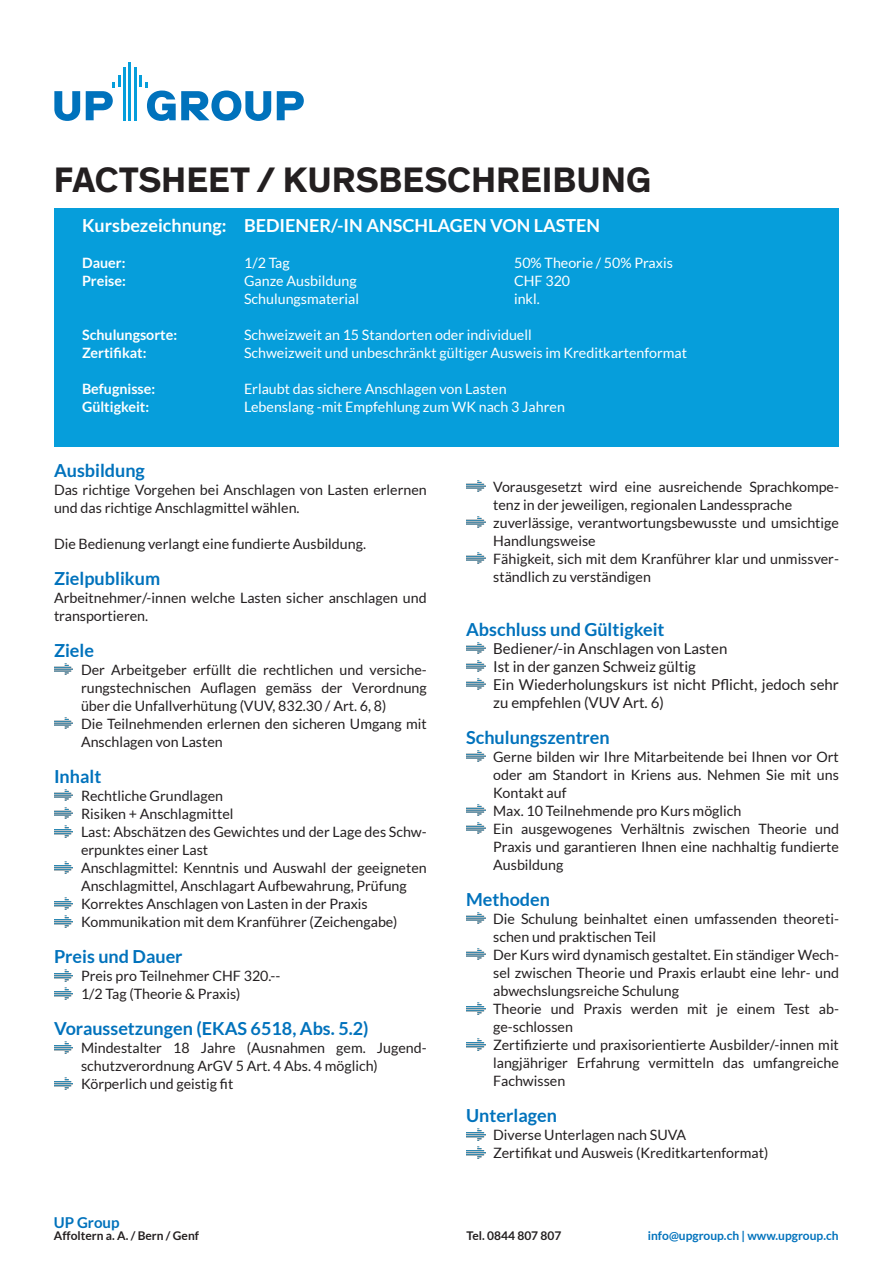
<style>
.page{position:relative;width:893px;height:1263px;background:#fff}
.page>*{position:absolute;margin:0;border:0;box-sizing:border-box;transform-origin:0 0}
.t1{font:700 36px "Theinhardt";color:#231f20}
.t2{font:700 18px "Lato";color:#0072bc}
.t3{font:700 18px "Lato";color:#fff}
.t4{font:15px/18px "Lato";color:#231f20}
.t5{font:700 15px "Lato";color:#0072bc}
.t6{font:14.25px/18px "Lato";color:#231f20}
.t7{font:14.25px "Lato";color:#fff}
.t8{font:700 14.25px "Lato";color:#fff}
.t9{font:700 12px "Lato";color:#231f20}
.t10{font:700 12px "Lato";color:#0072bc}
</style>
<div class="page">
<hr style="left:129px;top:62px;width:2px;height:59px;background:#069edb">
<hr style="left:134px;top:68px;width:3px;height:53px;background:#069edb">
<hr style="left:123px;top:68px;width:3px;height:53px;background:#069edb">
<svg style="left:54px;top:91px;width:26px;height:30px"></svg>
<svg style="left:86px;top:76px;width:34px;height:44px"></svg>
<svg style="left:139px;top:76px;width:132px;height:45px"></svg>
<svg style="left:277px;top:91px;width:27px;height:29px"></svg>
<img style="left:466px;top:481px;width:19px;height:11px">
<img style="left:466px;top:517px;width:19px;height:11px">
<img style="left:466px;top:553px;width:19px;height:11px">
<img style="left:466px;top:643px;width:19px;height:11px">
<img style="left:466px;top:661px;width:19px;height:11px">
<img style="left:466px;top:679px;width:19px;height:11px">
<img style="left:466px;top:751px;width:19px;height:11px">
<img style="left:466px;top:805px;width:19px;height:11px">
<img style="left:466px;top:823px;width:19px;height:11px">
<img style="left:466px;top:913px;width:19px;height:11px">
<img style="left:466px;top:949px;width:19px;height:11px">
<img style="left:466px;top:1003px;width:19px;height:11px">
<img style="left:466px;top:1039px;width:19px;height:11px">
<img style="left:466px;top:1129px;width:19px;height:11px">
<img style="left:466px;top:1147px;width:19px;height:11px">
<img style="left:54px;top:664px;width:19px;height:11px">
<img style="left:54px;top:718px;width:19px;height:11px">
<img style="left:54px;top:790px;width:19px;height:11px">
<img style="left:54px;top:808px;width:19px;height:11px">
<img style="left:54px;top:826px;width:19px;height:11px">
<img style="left:54px;top:862px;width:19px;height:11px">
<img style="left:54px;top:898px;width:19px;height:11px">
<img style="left:54px;top:916px;width:19px;height:11px">
<img style="left:54px;top:970px;width:19px;height:11px">
<img style="left:54px;top:988px;width:19px;height:11px">
<img style="left:54px;top:1042px;width:19px;height:11px">
<img style="left:54px;top:1078px;width:19px;height:11px">
<div style="left:54px;top:208px;width:785px;height:238px;background:#069edb"></div>
<h1 class="t1" style="left:54px;top:153px;width:599px">FACTSHEET / KURSBESCHREIBUNG</h1>
<p class="t3" style="left:82px;top:215px;width:520px">Kursbezeichnung: BEDIENER/-IN ANSCHLAGEN VON LASTEN</p>
<p class="t8" style="left:82px;top:255px;width:45px">Dauer:</p>
<p class="t7" style="left:244px;top:255px;width:47px">1/2 Tag</p>
<p class="t7" style="left:514px;top:255px;width:160px">50% Theorie / 50% Praxis</p>
<p class="t8" style="left:82px;top:273px;width:45px">Preise:</p>
<p class="t7" style="left:244px;top:273px;width:114px">Ganze Ausbildung</p>
<p class="t7" style="left:514px;top:273px;width:58px">CHF 320</p>
<p class="t7" style="left:244px;top:291px;width:116px">Schulungsmaterial</p>
<p class="t7" style="left:514px;top:291px;width:27px">inkl.</p>
<p class="t8" style="left:82px;top:327px;width:97px">Schulungsorte:</p>
<p class="t7" style="left:244px;top:327px;width:289px">Schweizweit an 15 Standorten oder individuell</p>
<p class="t8" style="left:82px;top:345px;width:66px">Zertifikat:</p>
<p class="t7" style="left:244px;top:345px;width:445px">Schweizweit und unbeschränkt gültiger Ausweis im Kreditkartenformat</p>
<p class="t8" style="left:82px;top:381px;width:75px">Befugnisse:</p>
<p class="t7" style="left:244px;top:381px;width:264px">Erlaubt das sichere Anschlagen von Lasten</p>
<p class="t8" style="left:82px;top:399px;width:69px">Gültigkeit:</p>
<p class="t7" style="left:244px;top:399px;width:322px">Lebenslang -mit Empfehlung zum WK nach 3 Jahren</p>
<p class="t2" style="left:54px;top:460px;width:92px">Ausbildung</p>
<p class="t6" style="left:54px;top:481px;width:374px">Das richtige Vorgehen bei Anschlagen von Lasten erlernen und das richtige Anschlagmittel wählen.</p>
<p class="t6" style="left:54px;top:535px;width:314px">Die Bedienung verlangt eine fundierte Ausbildung.</p>
<p class="t2" style="left:54px;top:568px;width:108px">Zielpublikum</p>
<p class="t6" style="left:54px;top:589px;width:374px">Arbeitnehmer/-innen welche Lasten sicher anschlagen und transportieren.</p>
<p class="t2" style="left:54px;top:640px;width:42px">Ziele</p>
<p class="t6" style="left:81px;top:661px;width:347px">Der Arbeitgeber erfüllt die rechtlichen und versiche&shy;rungstechnischen Auflagen gemäss der Verordnung über die Unfallverhütung (VUV, 832.30 / Art. 6, 8)<br>Die Teilnehmenden erlernen den sicheren Umgang mit Anschlagen von Lasten</p>
<p class="t2" style="left:54px;top:766px;width:49px">Inhalt</p>
<p class="t6" style="left:81px;top:787px;width:347px">Rechtliche Grundlagen<br>Risiken + Anschlagmittel<br>Last: Abschätzen des Gewichtes und der Lage des Schw&shy;erpunktes einer Last<br>Anschlagmittel: Kenntnis und Auswahl der geeigneten Anschlagmittel, Anschlagart Aufbewahrung, Prüfung Korrektes Anschlagen von Lasten in der Praxis Kommunikation mit dem Kranführer (Zeichengabe)</p>
<p class="t2" style="left:54px;top:946px;width:130px">Preis und Dauer</p>
<p class="t6" style="left:81px;top:967px;width:201px">Preis pro Teilnehmer CHF 320.--<br>1/2 Tag (Theorie &amp; Praxis)</p>
<p class="t2" style="left:54px;top:1018px;width:316px">Voraussetzungen (EKAS 6518, Abs. 5.2)</p>
<p class="t6" style="left:81px;top:1039px;width:347px">Mindestalter 18 Jahre (Ausnahmen gem. Jugend&shy;schutzverordnung ArGV 5 Art. 4 Abs. 4 möglich)<br>Körperlich und geistig fit</p>
<p class="t6" style="left:493px;top:478px;width:347px">Vorausgesetzt wird eine ausreichende Sprachkompe&shy;tenz in der jeweiligen, regionalen Landessprache zuverlässige, verantwortungsbewusste und umsichtige Handlungsweise<br>Fähigkeit, sich mit dem Kranführer klar und unmissver&shy;ständlich zu verständigen</p>
<p class="t2" style="left:466px;top:619px;width:200px">Abschluss und Gültigkeit</p>
<p class="t4" style="left:493px;top:639px;width:347px">Bediener/-in Anschlagen von Lasten<br>Ist in der ganzen Schweiz gültig<br>Ein Wiederholungskurs ist nicht Pflicht, jedoch sehr zu empfehlen (VUV Art. 6)</p>
<p class="t2" style="left:466px;top:727px;width:145px">Schulungszentren</p>
<p class="t6" style="left:493px;top:748px;width:347px">Gerne bilden wir Ihre Mitarbeitende bei Ihnen vor Ort oder am Standort in Kriens aus. Nehmen Sie mit uns Kontakt auf<br>Max. 10 Teilnehmende pro Kurs möglich<br>Ein ausgewogenes Verhältnis zwischen Theorie und Praxis und garantieren Ihnen eine nachhaltig fundierte Ausbildung</p>
<p class="t2" style="left:466px;top:889px;width:85px">Methoden</p>
<p class="t6" style="left:493px;top:910px;width:347px">Die Schulung beinhaltet einen umfassenden theoreti&shy;schen und praktischen Teil<br>Der Kurs wird dynamisch gestaltet. Ein ständiger Wech&shy;sel zwischen Theorie und Praxis erlaubt eine lehr- und abwechslungsreiche Schulung<br>Theorie und Praxis werden mit je einem Test ab&shy;ge-schlossen<br>Zertifizierte und praxisorientierte Ausbilder/-innen mit langjähriger Erfahrung vermitteln das umfangreiche Fachwissen</p>
<p class="t2" style="left:466px;top:1105px;width:92px">Unterlagen</p>
<p class="t6" style="left:493px;top:1126px;width:277px">Diverse Unterlagen nach SUVA<br>Zertifikat und Ausweis (Kreditkartenformat)</p>
<p class="t5" style="left:54px;top:1214px;width:67px">UP Group</p>
<p class="t9" style="left:54px;top:1229px;width:147px">Affoltern a. A. / Bern / Genf</p>
<p class="t9" style="left:467px;top:1229px;width:96px">Tel. 0844 807 807</p>
<p class="t10" style="left:648px;top:1229px;width:192px">info@upgroup.ch | www.upgroup.ch</p>
</div>
